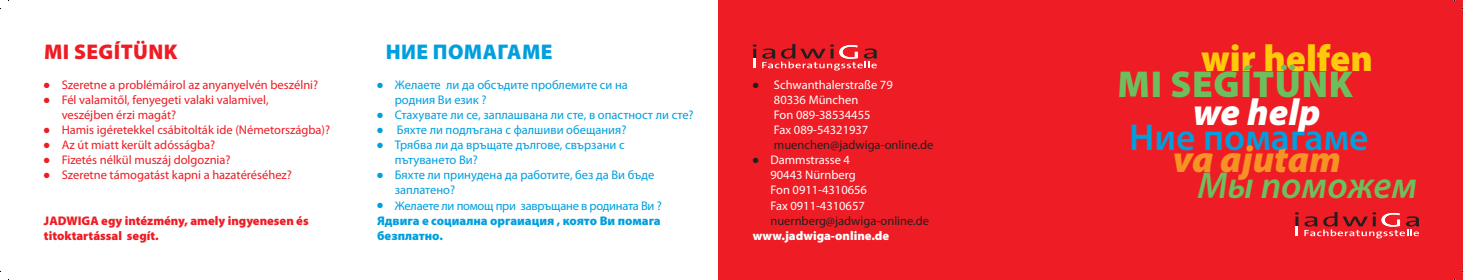
<style>
.page{position:relative;width:1463px;height:280px;background:#fff}
.page>*{position:absolute;margin:0;border:0;box-sizing:border-box;transform-origin:0 0}
.t1{font:600 37.5px "Myriad Pro";color:#009fde}
.t2{font:900 37.5px "Myriad Pro";letter-spacing:.02em;color:#6dbf5d}
.t3{font:900 37.5px "Myriad Pro";color:#feca0a}
.t4{font:italic 600 37.5px "Myriad Pro";color:#6dbf5d}
.t5{font:italic 900 37.5px "Myriad Pro";color:#f79324}
.t6{font:italic 900 37.5px "Myriad Pro";color:#fff}
.t7{font:900 21.25px "Myriad Pro";letter-spacing:.02em;color:#009fde}
.t8{font:900 21.25px "Myriad Pro";letter-spacing:.02em;color:#ee1c24}
.t9{font:12.5px/15px "Myriad Pro";color:#ee1c24}
.t10{font:12.5px/15px "Myriad Pro";color:#009fde}
.t11{font:12.5px/15px "Myriad Pro";color:#fff}
.t12{font:900 12.5px/15px "Myriad Pro";color:#009fde;text-align:justify}
.t13{font:900 12.5px/15px "Myriad Pro";color:#ee1c24}
.t14{font:12.5px "Myriad Pro";color:#231f20}
.t15{font:900 12.5px "Myriad Pro";color:#fff}
.s1{font-weight:400}
.s2{color:#231f20}
</style>
<div class="page">
<div style="left:718px;top:0;width:745px;height:279px;background:#ee1c24"></div>
<svg style="left:1295px;top:211px;width:124px;height:27px"></svg>
<svg style="left:753px;top:44px;width:124px;height:26px"></svg>
<h2 class="t8" style="left:44px;top:40px;width:135px">MI SEGÍTÜNK</h2>
<p class="t9" style="left:44px;top:78px;width:276px">● Szeretne a problémáirol az anyanyelvén beszélni?</p>
<p class="t9" style="left:62px;top:93px;width:208px;text-indent:-18px">● Fél valamitől, fenyegeti valaki valamivel, veszéjben érzi magát?</p>
<p class="t9" style="left:44px;top:123px;width:288px">● Hamis igéretekkel csábitolták ide (Németországba)?</p>
<p class="t9" style="left:44px;top:138px;width:173px">● Az út miatt került adósságba?</p>
<p class="t9" style="left:44px;top:153px;width:188px">● Fizetés nélkül muszáj dolgoznia?</p>
<p class="t9" style="left:44px;top:168px;width:250px">● Szeretne támogatást kapni a hazatéréséhez?</p>
<p class="t13" style="left:44px;top:212px;width:266px">JADWIGA egy intézmény, amely ingyenesen és titoktartással segít.</p>
<h2 class="t7" style="left:386px;top:40px;width:168px">НИЕ ПОМАГАМЕ</h2>
<p class="t10" style="left:395px;top:78px;width:235px;text-indent:-18px">● Желаете ли да обсъдите проблемите си на родния Ви език ?</p>
<p class="t10" style="left:377px;top:108px;width:318px">● Стахувате ли се, заплашвана ли сте, в опастност ли сте?</p>
<p class="t10" style="left:377px;top:123px;width:251px">● Бяхте ли подлъгана с фалшиви обещания?</p>
<p class="t10" style="left:395px;top:138px;width:231px;text-indent:-18px">● Трябва ли да връщате дългове, свързани с пътуването Ви?</p>
<p class="t10" style="left:395px;top:168px;width:261px;text-indent:-18px">● Бяхте ли принудена да работите, бeз да Ви бъде заплатено?</p>
<p class="t12" style="left:377px;top:197px;width:286px">● <span class="s1">Желаете ли помощ при завръщане в родината Ви ?<br></span>Ядвига е социална оргаиация , която Ви помага безплатно.</p>
<p class="t11" style="left:774px;top:78px;width:120px;text-indent:-21px"><span class="s2">●</span> Schwanthalerstraße 79<br>80336 München<br>Fon 089-38534455<br>Fax 089-54321937</p>
<p class="t14" style="left:774px;top:138px;width:161px">muenchen@jadwiga-online.de</p>
<p class="t11" style="left:770px;top:153px;width:98px;text-indent:-18px"><span class="s2">●</span> Dammstrasse 4<br>90443 Nürnberg<br>Fon 0911-4310656<br>Fax 0911-4310657</p>
<p class="t14" style="left:770px;top:213px;width:160px">nuernberg@jadwiga-online.de</p>
<p class="t15" style="left:753px;top:228px;width:138px">www.jadwiga-online.de</p>
<h1 class="t3" style="left:1201px;top:37px;width:173px">wir helfen</h1>
<h1 class="t6" style="left:1193px;top:91px;width:129px">we help</h1>
<h1 class="t2" style="left:1117px;top:62px;width:237px">MI SEGÍTÜNK</h1>
<h1 class="t1" style="left:1129px;top:116px;width:241px">Ние помагаме</h1>
<h1 class="t5" style="left:1173px;top:138px;width:170px">va ajutam</h1>
<h1 class="t4" style="left:1197px;top:165px;width:221px">Мы поможем</h1>
</div>
